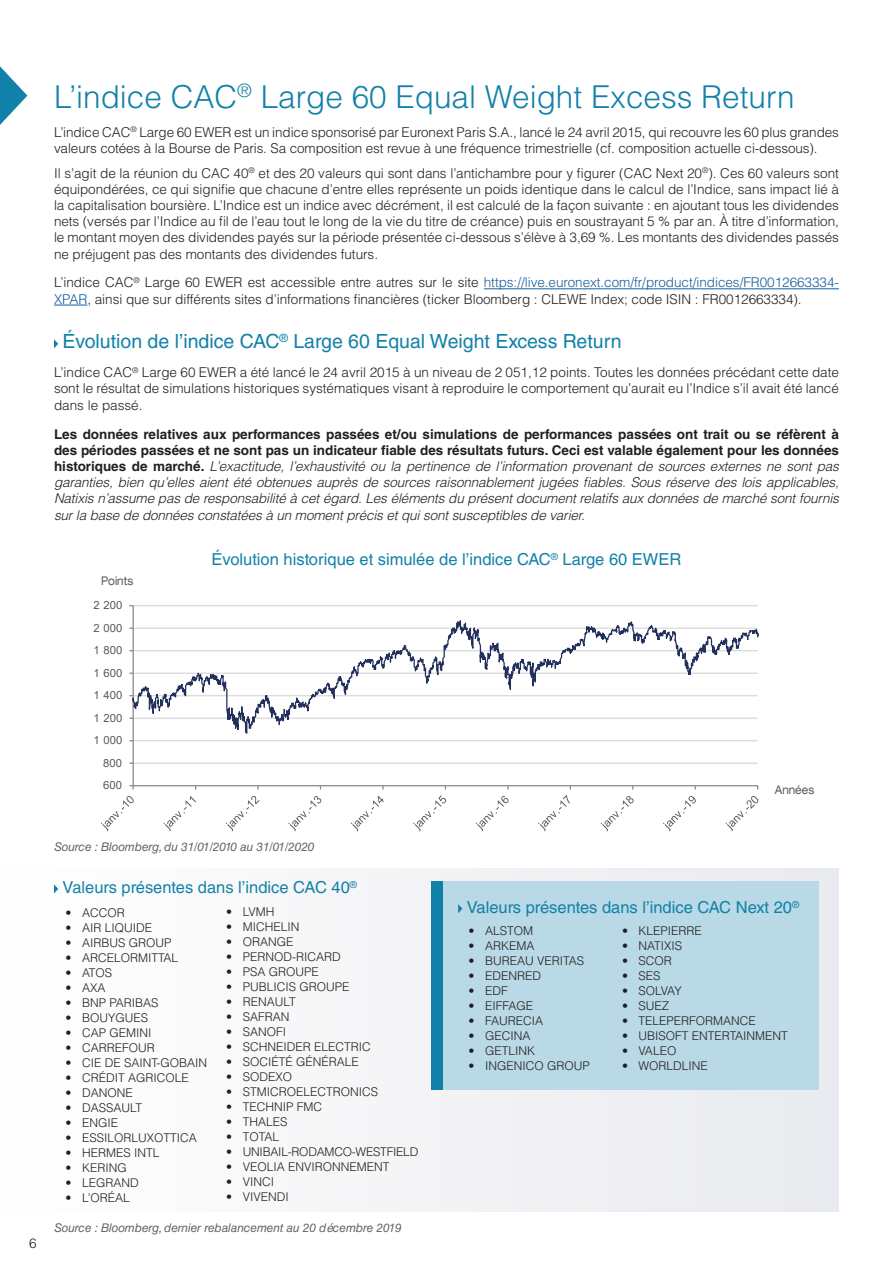
<style>
.page{position:relative;width:893px;height:1265px;background:#fff}
.page>*{position:absolute;margin:0;border:0;box-sizing:border-box;transform-origin:0 0}
.t1{font:300 31.5px "Helvetica LT Std";color:#1281a9}
.t2{font:19.5px "Helvetica LT Std";color:#1281a9}
.t3{font:16.5px "Helvetica LT Std";color:#1281a9}
.t4{font:300 13.5px/16.2px "Helvetica LT Std";letter-spacing:-.005em;color:#231f20}
.t5{font:italic 300 13.5px/16.2px "Helvetica LT Std";letter-spacing:-.01em;color:#231f20;text-align:justify}
.t6{font:300 12px "Helvetica LT Std";color:#231f20}
.t7{font:italic 12px "Helvetica LT Std";letter-spacing:-.01em;color:#666}
.t8{font:300 12px "Helvetica LT Std";letter-spacing:-.02em;color:#231f20}
.t9{font:expanded 12px "Helvetica Neue LT Std";color:#5a5a5a;scale:.82 1}
.t10{font:11.25px "Arial";color:#595959}
.s1{color:#175d9e}
.s2{font-weight:700;font-style:normal}
</style>
<div class="page">
<svg style="left:0;top:66px;width:27px;height:59px"></svg>
<hr style="left:484px;top:288px;width:355px;height:1px;background:#175d9e">
<hr style="left:54px;top:305px;width:33px;height:1px;background:#175d9e">
<svg style="left:54px;top:339px;width:4px;height:9px"></svg>
<div style="left:0;top:868px;width:839px;height:343px;background:linear-gradient(to right,#fff,#e9eaef)"></div>
<svg style="left:54px;top:884px;width:4px;height:9px"></svg>
<div style="left:434px;top:882px;width:385px;height:208px;background:#b8d9e5"></div>
<svg style="left:458px;top:904px;width:4px;height:9px"></svg>
<div style="left:432px;top:882px;width:11px;height:208px;background:#1281a9"></div>
<hr style="left:133px;top:763px;width:625px;height:1px;background:#d9d9d9">
<hr style="left:133px;top:740px;width:625px;height:1px;background:#d9d9d9">
<hr style="left:133px;top:605px;width:625px;height:1px;background:#d9d9d9">
<hr style="left:133px;top:606px;width:1px;height:180px;background:#8b8583">
<hr style="left:133px;top:785px;width:625px;height:1px;background:#8b8583">
<svg style="left:129px;top:785px;width:5px;height:4px"></svg>
<svg style="left:133px;top:615px;width:625px;height:123px"></svg>
<svg style="left:101px;top:796px;width:33px;height:35px"></svg>
<svg style="left:163px;top:796px;width:33px;height:35px"></svg>
<svg style="left:225px;top:795px;width:35px;height:36px"></svg>
<svg style="left:288px;top:796px;width:34px;height:35px"></svg>
<svg style="left:350px;top:795px;width:34px;height:36px"></svg>
<svg style="left:413px;top:795px;width:34px;height:36px"></svg>
<svg style="left:475px;top:795px;width:34px;height:36px"></svg>
<svg style="left:538px;top:795px;width:32px;height:36px"></svg>
<svg style="left:600px;top:796px;width:34px;height:35px"></svg>
<svg style="left:663px;top:796px;width:33px;height:35px"></svg>
<svg style="left:725px;top:796px;width:34px;height:35px"></svg>
<p class="t1" style="left:54px;top:77px;width:742px">L’indice CAC<sup>®</sup> Large 60 Equal Weight Excess Return</p>
<p class="t4" style="left:54px;top:124px;width:786px">L’indice CAC<sup>®</sup> Large 60 EWER est un indice sponsorisé par Euronext Paris S.A., lancé le 24 avril 2015, qui recouvre les 60 plus grandes valeurs cotées à la Bourse de Paris. Sa composition est revue à une fréquence trimestrielle (cf. composition actuelle ci-dessous).</p>
<p class="t4" style="left:54px;top:164px;width:786px;text-align:justify">Il s’agit de la réunion du CAC 40<sup>®</sup> et des 20 valeurs qui sont dans l’antichambre pour y figurer (CAC Next 20<sup>®</sup>). Ces 60 valeurs sont équipondérées, ce qui signifie que chacune d’entre elles représente un poids identique dans le calcul de l’Indice, sans impact lié à la capitalisation boursière. L’Indice est un indice avec décrément, il est calculé de la façon suivante : en ajoutant tous les dividendes nets (versés par l’Indice au fil de l’eau tout le long de la vie du titre de créance) puis en soustrayant 5 % par an. À titre d’information, le montant moyen des dividendes payés sur la période présentée ci-dessous s’élève à 3,69 %. Les montants des dividendes passés ne préjugent pas des montants des dividendes futurs.</p>
<p class="t4" style="left:54px;top:274px;width:786px">L’indice CAC<sup>®</sup> Large 60 EWER est accessible entre autres sur le site <span class="s1">https://live.euronext.com/fr/product/indices/FR0012663334-<br>XPAR</span>, ainsi que sur différents sites d’informations financières (ticker Bloomberg : CLEWE Index; code ISIN : FR0012663334).</p>
<p class="t2" style="left:62px;top:330px;width:560px">Évolution de l’indice CAC<sup>®</sup> Large 60 Equal Weight Excess Return</p>
<p class="t4" style="left:54px;top:364px;width:786px;text-align:justify">L’indice CAC<sup>®</sup> Large 60 EWER a été lancé le 24 avril 2015 à un niveau de 2 051,12 points. Toutes les données précédant cette date sont le résultat de simulations historiques systématiques visant à reproduire le comportement qu’aurait eu l’Indice s’il avait été lancé dans le passé.</p>
<p class="t5" style="left:54px;top:426px;width:787px"><span class="s2">Les données relatives aux performances passées et/ou simulations de performances passées ont trait ou se réfèrent à des périodes passées et ne sont pas un indicateur fiable des résultats futurs. Ceci est valable également pour les données historiques de marché.</span> L’exactitude, l’exhaustivité ou la pertinence de l’information provenant de sources externes ne sont pas garanties, bien qu’elles aient été obtenues auprès de sources raisonnablement jugées fiables. Sous réserve des lois applicables, Natixis n’assume pas de responsabilité à cet égard. Les éléments du présent document relatifs aux données de marché sont fournis sur la base de données constatées à un moment précis et qui sont susceptibles de varier.</p>
<p class="t9" style="left:101px;top:574px;width:41px">Points</p>
<p class="t10" style="left:94px;top:598px;width:30px">2 200</p>
<p class="t10" style="left:94px;top:620px;width:30px">2 000</p>
<p class="t10" style="left:94px;top:643px;width:30px">1 800</p>
<p class="t10" style="left:94px;top:665px;width:30px">1 600</p>
<p class="t10" style="left:94px;top:687px;width:30px">1 400</p>
<p class="t10" style="left:94px;top:710px;width:30px">1 200</p>
<p class="t10" style="left:94px;top:732px;width:30px">1 000</p>
<p class="t10" style="left:103px;top:755px;width:20px">800</p>
<p class="t10" style="left:103px;top:777px;width:20px">600</p>
<p class="t3" style="left:212px;top:550px;width:471px">Évolution historique et simulée de l’indice CAC<sup>®</sup> Large 60 EWER</p>
<p class="t9" style="left:775px;top:782px;width:50px">Années</p>
<p class="t4" style="left:29px;top:1235px;width:9px">6</p>
<p class="t7" style="left:54px;top:840px;width:262px">Source : Bloomberg, du 31/01/2010 au 31/01/2020</p>
<p class="t3" style="left:62px;top:878px;width:296px">Valeurs présentes dans l’indice CAC 40<sup>®</sup></p>
<p class="t6" style="left:66px;top:905px;width:61px">• ACCOR</p>
<p class="t6" style="left:66px;top:920px;width:88px">• AIR LIQUIDE</p>
<p class="t6" style="left:66px;top:935px;width:107px">• AIRBUS GROUP</p>
<p class="t6" style="left:66px;top:950px;width:114px">• ARCELORMITTAL</p>
<p class="t6" style="left:66px;top:965px;width:48px">• ATOS</p>
<p class="t6" style="left:66px;top:980px;width:41px">• AXA</p>
<p class="t6" style="left:66px;top:995px;width:94px">• BNP PARIBAS</p>
<p class="t6" style="left:66px;top:1010px;width:84px">• BOUYGUES</p>
<p class="t6" style="left:66px;top:1025px;width:87px">• CAP GEMINI</p>
<p class="t6" style="left:66px;top:1040px;width:91px">• CARREFOUR</p>
<p class="t6" style="left:66px;top:1055px;width:143px">• CIE DE SAINT-GOBAIN</p>
<p class="t6" style="left:66px;top:1070px;width:125px">• CRÉDIT AGRICOLE</p>
<p class="t6" style="left:66px;top:1085px;width:69px">• DANONE</p>
<p class="t6" style="left:66px;top:1100px;width:78px">• DASSAULT</p>
<p class="t6" style="left:66px;top:1115px;width:54px">• ENGIE</p>
<p class="t6" style="left:66px;top:1130px;width:133px">• ESSILORLUXOTTICA</p>
<p class="t6" style="left:66px;top:1145px;width:95px">• HERMES INTL</p>
<p class="t6" style="left:66px;top:1160px;width:63px">• KERING</p>
<p class="t6" style="left:66px;top:1175px;width:75px">• LEGRAND</p>
<p class="t6" style="left:66px;top:1190px;width:66px">• L’ORÉAL</p>
<p class="t6" style="left:226px;top:905px;width:50px">• LVMH</p>
<p class="t6" style="left:226px;top:920px;width:75px">• MICHELIN</p>
<p class="t6" style="left:226px;top:935px;width:69px">• ORANGE</p>
<p class="t6" style="left:226px;top:950px;width:116px">• PERNOD-RICARD</p>
<p class="t6" style="left:226px;top:965px;width:94px">• PSA GROUPE</p>
<p class="t6" style="left:226px;top:980px;width:125px">• PUBLICIS GROUPE</p>
<p class="t6" style="left:226px;top:995px;width:71px">• RENAULT</p>
<p class="t6" style="left:226px;top:1010px;width:65px">• SAFRAN</p>
<p class="t6" style="left:226px;top:1025px;width:61px">• SANOFI</p>
<p class="t6" style="left:226px;top:1040px;width:146px">• SCHNEIDER ELECTRIC</p>
<p class="t6" style="left:226px;top:1055px;width:134px">• SOCIÉTÉ GÉNÉRALE</p>
<p class="t6" style="left:226px;top:1070px;width:67px">• SODEXO</p>
<p class="t6" style="left:226px;top:1085px;width:153px">• STMICROELECTRONICS</p>
<p class="t6" style="left:226px;top:1100px;width:97px">• TECHNIP FMC</p>
<p class="t6" style="left:226px;top:1115px;width:63px">• THALES</p>
<p class="t6" style="left:226px;top:1130px;width:54px">• TOTAL</p>
<p class="t8" style="left:226px;top:1145px;width:194px">• UNIBAIL-RODAMCO-WESTFIELD</p>
<p class="t6" style="left:226px;top:1160px;width:165px">• VEOLIA ENVIRONNEMENT</p>
<p class="t6" style="left:226px;top:1175px;width:49px">• VINCI</p>
<p class="t6" style="left:226px;top:1190px;width:64px">• VIVENDI</p>
<p class="t7" style="left:54px;top:1221px;width:349px">Source : Bloomberg, dernier rebalancement au 20 décembre 2019</p>
<p class="t3" style="left:467px;top:898px;width:334px">Valeurs présentes dans l’indice CAC Next 20<sup>®</sup></p>
<p class="t6" style="left:622px;top:923px;width:81px">• KLEPIERRE</p>
<p class="t6" style="left:622px;top:938px;width:62px">• NATIXIS</p>
<p class="t6" style="left:622px;top:953px;width:51px">• SCOR</p>
<p class="t6" style="left:622px;top:968px;width:40px">• SES</p>
<p class="t6" style="left:622px;top:983px;width:61px">• SOLVAY</p>
<p class="t6" style="left:622px;top:998px;width:49px">• SUEZ</p>
<p class="t6" style="left:622px;top:1013px;width:135px">• TELEPERFORMANCE</p>
<p class="t6" style="left:622px;top:1028px;width:167px">• UBISOFT ENTERTAINMENT</p>
<p class="t6" style="left:622px;top:1043px;width:56px">• VALEO</p>
<p class="t6" style="left:622px;top:1058px;width:87px">• WORLDLINE</p>
<p class="t6" style="left:469px;top:923px;width:66px">• ALSTOM</p>
<p class="t6" style="left:469px;top:938px;width:67px">• ARKEMA</p>
<p class="t6" style="left:469px;top:953px;width:117px">• BUREAU VERITAS</p>
<p class="t6" style="left:469px;top:968px;width:74px">• EDENRED</p>
<p class="t6" style="left:469px;top:983px;width:41px">• EDF</p>
<p class="t6" style="left:469px;top:998px;width:66px">• EIFFAGE</p>
<p class="t6" style="left:469px;top:1013px;width:76px">• FAURECIA</p>
<p class="t6" style="left:469px;top:1028px;width:63px">• GECINA</p>
<p class="t6" style="left:469px;top:1043px;width:68px">• GETLINK</p>
<p class="t6" style="left:469px;top:1058px;width:123px">• INGENICO GROUP</p>
</div>
